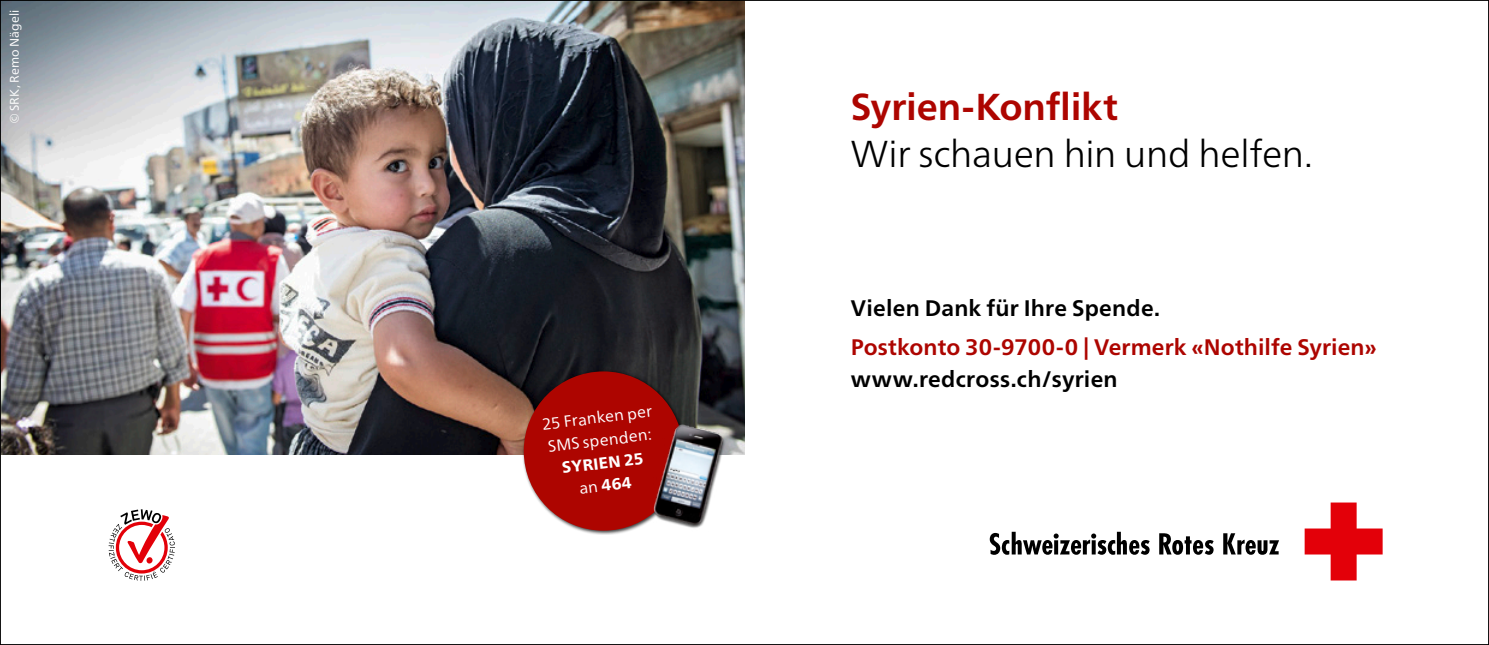
<style>
.page{position:relative;width:1489px;height:645px;background:#fff}
.page>*{position:absolute;margin:0;border:0;box-sizing:border-box;transform-origin:0 0}
.t1{font:300 37.5px "Frutiger Neue LTW1 G";letter-spacing:-.01em;color:#000}
.t2{font:700 37.5px "Frutiger Neue LTW1 G";letter-spacing:-.005em;color:#ad0500}
.t3{font:700 22.5px "Frutiger Neue LTW1 G";letter-spacing:.01em;color:#000}
.t4{font:700 22.5px "Frutiger Neue LTW1 G";letter-spacing:.005em;color:#ad0500}
.GT_10_pt{font:16px/22.8px "Frutiger Neue LTW1 G";color:#fff;text-align:center}
.GT_10_pt-2{font:12.5px "Frutiger Neue LTW1 G";letter-spacing:.015em;color:#fff}
.s1{font-weight:800}
</style>
<div class="page">
<svg style="left:989px;top:532px;width:160px;height:23px"></svg>
<svg style="left:1159px;top:533px;width:54px;height:22px"></svg>
<svg style="left:1223px;top:533px;width:55px;height:22px"></svg>
<svg style="left:1304px;top:502px;width:78px;height:78px"></svg>
<svg style="left:109px;top:510px;width:66px;height:70px"></svg>
<img style="left:2px;top:2px;width:742px;height:452px">
<div style="left:521px;top:369px;width:166px;height:166px;background:#000;opacity:.75"></div>
<div style="left:523px;top:371px;width:160px;height:160px;background:#ad0500;border-radius:50%"></div>
<img style="left:642px;top:418px;width:91px;height:116px">
<p class="GT_10_pt-2" style="left:7px;top:124px;width:116px;rotate:-90deg">©SRK, Remo Nägeli</p>
<p class="GT_10_pt" style="left:540px;top:413px;width:112px;rotate:-7deg">25 Franken per<br>SMS spenden:<br><span class="s1">SYRIEN 25<br></span>an <span class="s1">464</span></p>
<p class="t2" style="left:850px;top:85px;width:268px">Syrien-Konflikt</p>
<p class="t1" style="left:850px;top:131px;width:463px">Wir schauen hin und helfen.</p>
<p class="t3" style="left:850px;top:295px;width:310px">Vielen Dank für Ihre Spende.</p>
<p class="t4" style="left:850px;top:334px;width:527px">Postkonto 30-9700-0 | Vermerk «Nothilfe Syrien»</p>
<p class="t3" style="left:850px;top:366px;width:268px">www.redcross.ch/syrien</p>
</div>
